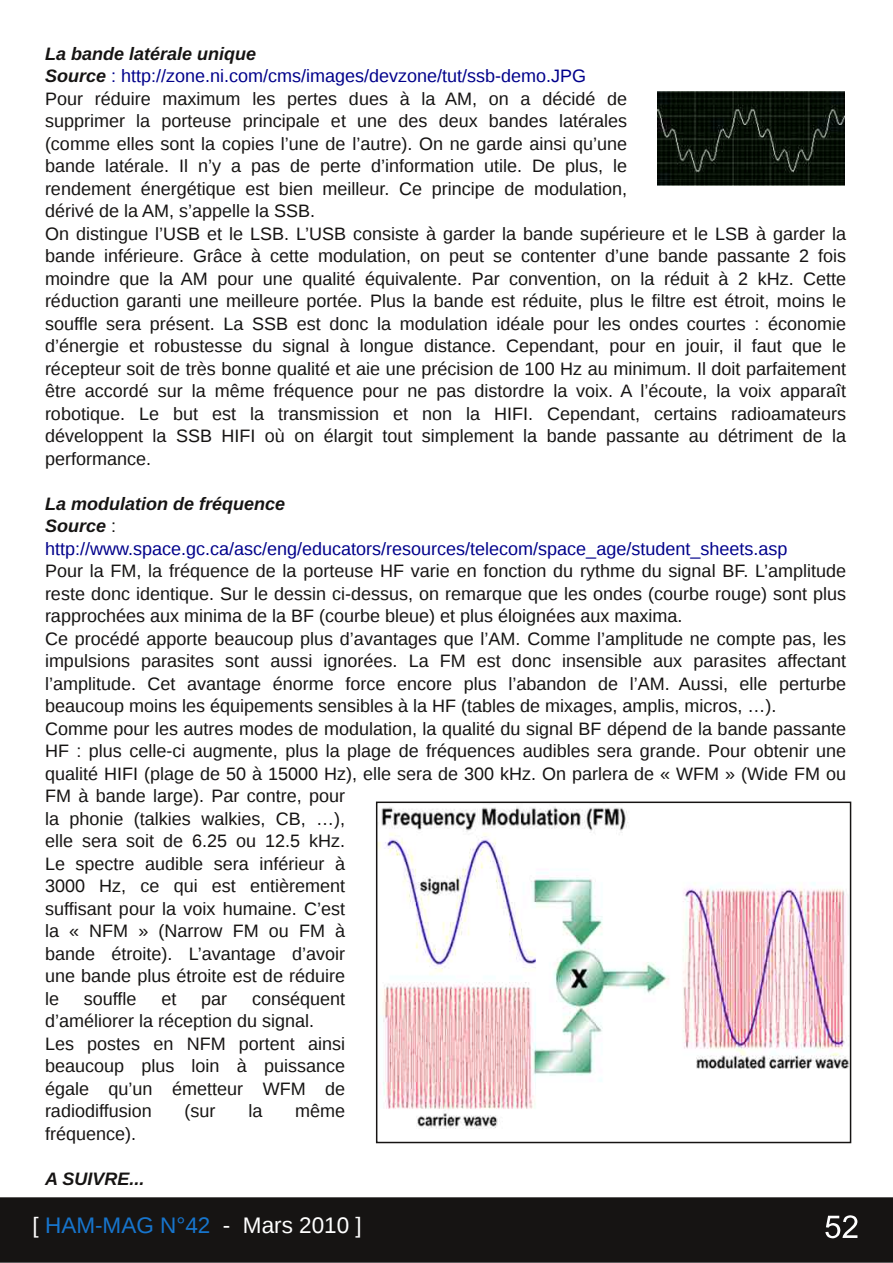
<style>
.page{position:relative;width:893px;height:1263px;background:#fff}
.page>*{position:absolute;margin:0;border:0;box-sizing:border-box;transform-origin:0 0}
.t1{font:22.5px "Liberation Sans";color:#fff}
.t2{font:18px/22.5px "Liberation Sans";color:#161413}
.t3{font:18px/22.5px "Liberation Sans";color:#00008b}
.t4{font:italic 700 18px "Liberation Sans";color:#161413}
.s1{font-weight:700;font-style:italic}
.s2{color:#00008b}
.s3{font-weight:700;font-style:italic;color:#161413}
.s4{color:#161413}
.s5{color:#1775cd}
</style>
<div class="page">
<div style="left:0;top:1198px;width:892px;height:64px;background:#161413"></div>
<div style="left:0;top:1197px;width:893px;height:66px;border:2px solid #161413"></div>
<svg style="left:825px;top:1215px;width:32px;height:23px"></svg>
<img style="left:658px;top:92px;width:186px;height:93px">
<img style="left:379px;top:807px;width:469px;height:322px">
<div style="left:376px;top:801px;width:475px;height:342px;border:2px solid #161413"></div>
<p class="t2" style="left:45px;top:42px;width:803px"><span class="s1">La bande latérale unique<br>Source</span> <span class="s2">: http://zone.ni.com/cms/images/devzone/tut/ssb-demo.JPG<br></span>Pour réduire maximum les pertes dues à la AM, on a décidé de<br>supprimer la porteuse principale et une des deux bandes latérales<br>(comme elles sont la copies l’une de l’autre). On ne garde ainsi qu’une<br>bande latérale. Il n’y a pas de perte d’information utile. De plus, le<br>rendement énergétique est bien meilleur. Ce principe de modulation,<br>dérivé de la AM, s’appelle la SSB.<br>On distingue l’USB et le LSB. L’USB consiste à garder la bande supérieure et le LSB à garder la bande inférieure. Grâce à cette modulation, on peut se contenter d’une bande passante 2 fois moindre que la AM pour une qualité équivalente. Par convention, on la réduit à 2 kHz. Cette réduction garanti une meilleure portée. Plus la bande est réduite, plus le filtre est étroit, moins le souffle sera présent. La SSB est donc la modulation idéale pour les ondes courtes : économie d’énergie et robustesse du signal à longue distance. Cependant, pour en jouir, il faut que le récepteur soit de très bonne qualité et aie une précision de 100 Hz au minimum. Il doit parfaitement être accordé sur la même fréquence pour ne pas distordre la voix. A l’écoute, la voix apparaît robotique. Le but est la transmission et non la HIFI. Cependant, certains radioamateurs développent la SSB HIFI où on élargit tout simplement la bande passante au détriment de la performance.</p>
<p class="t3" style="left:45px;top:492px;width:744px"><span class="s3">La modulation de fréquence<br>Source</span> <span class="s4">: </span>http://www.space.gc.ca/asc/eng/educators/resources/telecom/space_age/student_sheets.asp</p>
<p class="t2" style="left:45px;top:560px;width:803px">Pour la FM, la fréquence de la porteuse HF varie en fonction du rythme du signal BF. L’amplitude reste donc identique. Sur le dessin ci-dessus, on remarque que les ondes (courbe rouge) sont plus rapprochées aux minima de la BF (courbe bleue) et plus éloignées aux maxima.<br>Ce procédé apporte beaucoup plus d’avantages que l’AM. Comme l’amplitude ne compte pas, les impulsions parasites sont aussi ignorées. La FM est donc insensible aux parasites affectant l’amplitude. Cet avantage énorme force encore plus l’abandon de l’AM. Aussi, elle perturbe beaucoup moins les équipements sensibles à la HF (tables de mixages, amplis, micros, …).<br>Comme pour les autres modes de modulation, la qualité du signal BF dépend de la bande passante HF : plus celle-ci augmente, plus la plage de fréquences audibles sera grande. Pour obtenir une qualité HIFI (plage de 50 à 15000 Hz), elle sera de 300 kHz. On parlera de « WFM » (Wide FM ou FM à bande large). Par contre, pour<br>la phonie (talkies walkies, CB, …),<br>elle sera soit de 6.25 ou 12.5 kHz.<br>Le spectre audible sera inférieur à<br>3000 Hz, ce qui est entièrement<br>suffisant pour la voix humaine. C’est<br>la « NFM » (Narrow FM ou FM à<br>bande étroite). L’avantage d’avoir<br>une bande plus étroite est de réduire<br>le</p>
<p class="t2" style="left:45px;top:987px;width:302px;text-indent:207px">conséquent d’améliorer la réception du signal.<br>Les postes en NFM portent ainsi beaucoup plus loin à puissance égale qu’un émetteur WFM de radiodiffusion</p>
<p class="t2" style="left:84px;top:987px;width:54px">souffle</p>
<p class="t2" style="left:161px;top:987px;width:16px">et</p>
<p class="t2" style="left:201px;top:987px;width:28px">par</p>
<p class="t2" style="left:185px;top:1100px;width:32px">(sur</p>
<p class="t2" style="left:248px;top:1100px;width:16px">la</p>
<p class="t2" style="left:295px;top:1100px;width:52px">même</p>
<p class="t2" style="left:45px;top:1122px;width:93px">fréquence).</p>
<p class="t4" style="left:45px;top:1168px;width:101px">A SUIVRE...</p>
<p class="t1" style="left:33px;top:1212px;width:331px">[ <span class="s5">HAM-MAG N°42</span> - Mars 2010 ]</p>
</div>
